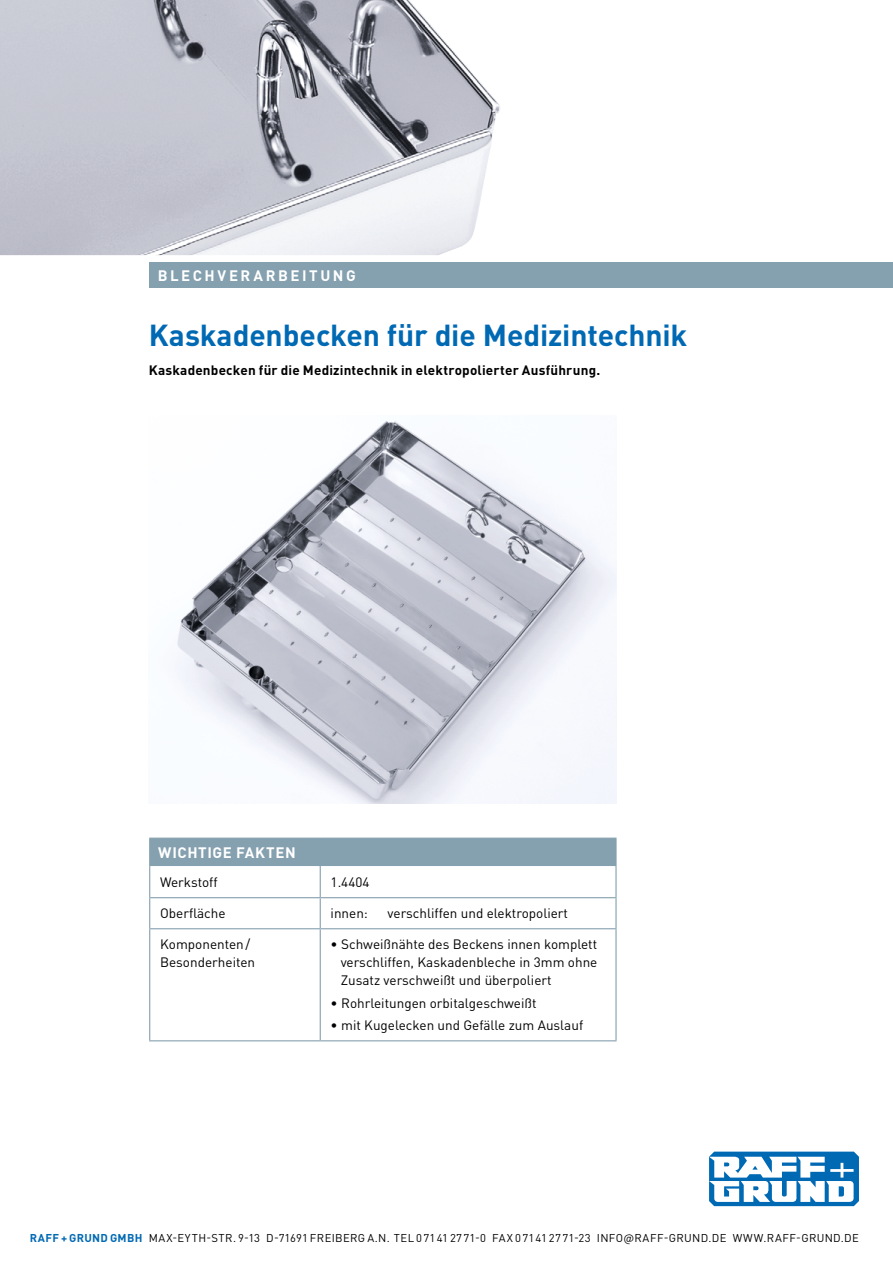
<style>
.page{position:relative;width:893px;height:1263px;background:#fff}
.page>*{position:absolute;margin:0;border:0;box-sizing:border-box;transform-origin:0 0}
.t1{font:700 30px "DIN Pro";letter-spacing:-.005em;color:#0069b4}
.t2{font:700 15px "DIN Pro";letter-spacing:.165em;color:#fff}
.t3{font:700 15px "DIN Pro";letter-spacing:.04em;color:#fff}
.t4{font:13.5px/18px "DIN Pro";color:#000}
.t5{font:700 13.5px "DIN Pro";letter-spacing:.01em;color:#000}
.t6{font:11.25px "DIN Pro";letter-spacing:.03em;color:#000}
.s1{font-weight:700;color:#0069b4}
</style>
<div class="page">
<img style="left:0;top:0;width:500px;height:255px">
<div style="left:149px;top:262px;width:744px;height:26px;background:#85a0af"></div>
<img style="left:174px;top:421px;width:443px;height:383px">
<svg style="left:150px;top:867px;width:465px;height:173px"></svg>
<div style="left:149px;top:838px;width:466px;height:29px;background:#85a0af"></div>
<hr style="left:320px;top:838px;width:297px;height:1px;background:#85a0af">
<hr style="left:615px;top:839px;width:2px;height:28px;background:#85a0af">
<hr style="left:149px;top:867px;width:1px;height:30px;background:#85a0af">
<hr style="left:320px;top:867px;width:1px;height:30px;background:#85a0af">
<hr style="left:615px;top:867px;width:2px;height:30px;background:#85a0af">
<hr style="left:149px;top:898px;width:1px;height:30px;background:#85a0af">
<hr style="left:149px;top:897px;width:171px;height:1px;background:#85a0af">
<hr style="left:320px;top:897px;width:297px;height:1px;background:#85a0af">
<hr style="left:320px;top:898px;width:1px;height:30px;background:#85a0af">
<hr style="left:615px;top:898px;width:2px;height:30px;background:#85a0af">
<hr style="left:149px;top:929px;width:1px;height:111px;background:#85a0af">
<hr style="left:149px;top:928px;width:171px;height:1px;background:#85a0af">
<hr style="left:320px;top:928px;width:297px;height:1px;background:#85a0af">
<hr style="left:320px;top:929px;width:1px;height:111px;background:#85a0af">
<hr style="left:615px;top:929px;width:2px;height:111px;background:#85a0af">
<hr style="left:149px;top:1040px;width:171px;height:1px;background:#85a0af">
<hr style="left:320px;top:1040px;width:297px;height:1px;background:#85a0af">
<svg style="left:709px;top:1151px;width:150px;height:55px"></svg>
<p class="t2" style="left:158px;top:265px;width:199px">BLECHVERARBEITUNG</p>
<h1 class="t1" style="left:149px;top:315px;width:540px">Kaskadenbecken für die Medizintechnik</h1>
<p class="t5" style="left:149px;top:361px;width:453px">Kaskadenbecken für die Medizintechnik in elektropolierter Ausführung.</p>
<p class="t3" style="left:158px;top:842px;width:139px">WICHTIGE FAKTEN</p>
<p class="t4" style="left:160px;top:873px;width:59px">Werkstoff</p>
<p class="t4" style="left:331px;top:873px;width:40px">1.4404</p>
<p class="t4" style="left:160px;top:904px;width:67px">Oberfläche</p>
<p class="t4" style="left:331px;top:904px;width:39px">innen:</p>
<p class="t4" style="left:388px;top:904px;width:182px">verschliffen und elektropoliert</p>
<p class="t4" style="left:160px;top:935px;width:97px">Komponenten/<br>Besonderheiten</p>
<p class="t4" style="left:341px;top:935px;width:258px;text-align:justify;text-indent:-10px">• Schweißnähte des Beckens innen komplett verschliffen, Kaskadenbleche in 3mm ohne Zusatz verschweißt und überpoliert</p>
<p class="t4" style="left:331px;top:993px;width:207px">• Rohrleitungen orbitalgeschweißt</p>
<p class="t4" style="left:331px;top:1016px;width:254px">• mit Kugelecken und Gefälle zum Auslauf</p>
<p class="t6" style="left:30px;top:1230px;width:831px"><span class="s1">RAFF + GRUND GMBH</span> MAX-EYTH-STR. 9-13 D-71691 FREIBERG A.N. TEL 07141 2771-0 FAX 07141 2771-23 INFO@RAFF-GRUND.DE WWW.RAFF-GRUND.DE</p>
</div>
